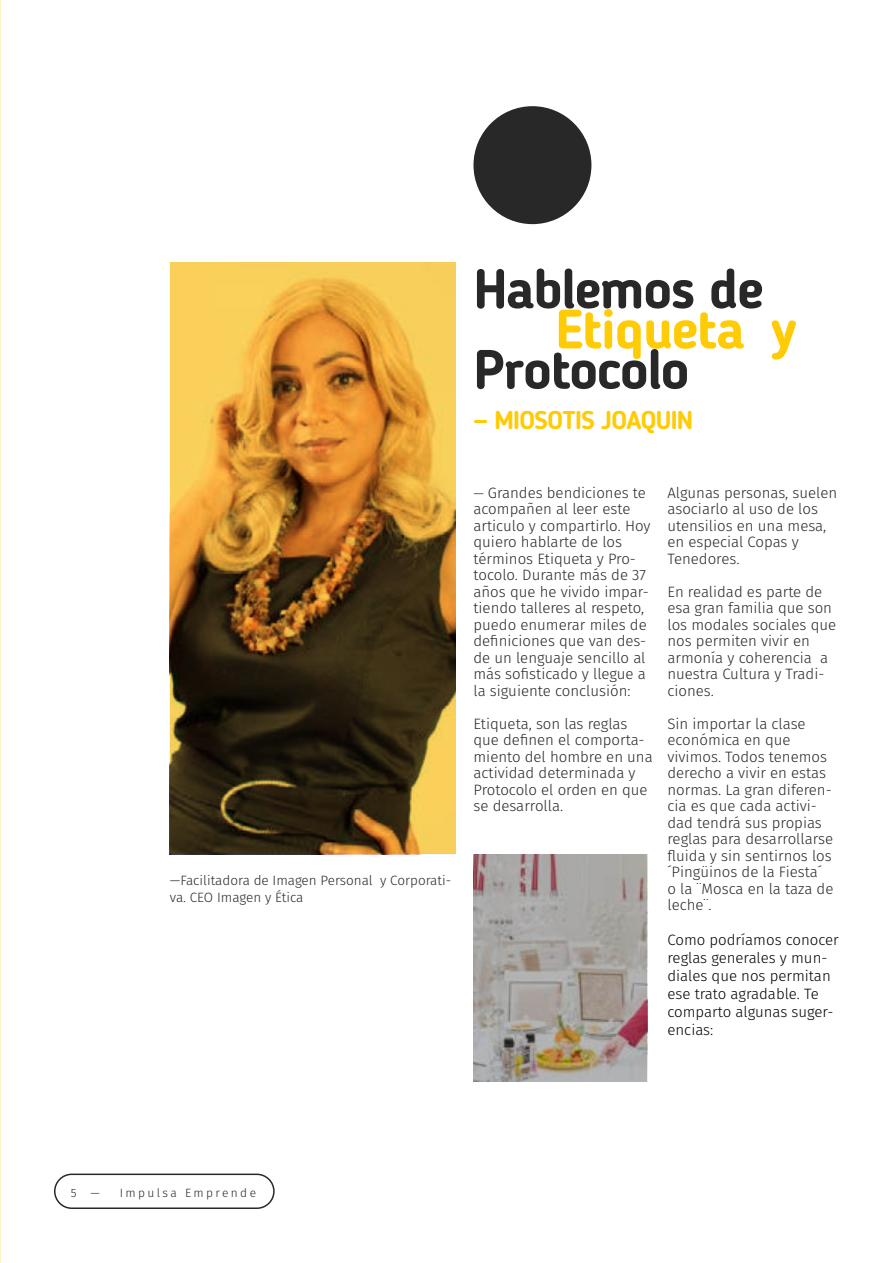
<style>
.page{position:relative;width:893px;height:1263px;background:#fff}
.page>*{position:absolute;margin:0;border:0;box-sizing:border-box;transform-origin:0 0}
.t1{font:700 54.9px "Blogger Sans";letter-spacing:-.025em;color:#292829}
.t2{font:700 54.9px "Blogger Sans";letter-spacing:-.025em;color:#ffcb05}
.t3{font:700 25.65px "Blogger Sans";letter-spacing:-.025em;color:#ffcb05}
.t4{font:300 15px/16.5px "Fira Sans";color:#292829}
.t5{font:300 15px/18px "Fira Sans";color:#000}
.t6{font:300 13.5px/16.2px "Fira Sans";color:#292829}
.t7{font:300 12px "Fira Sans";letter-spacing:.2em;color:#292829}
.s1{font-size:13.5px}
</style>
<div class="page">
<div style="left:473px;top:106px;width:118px;height:118px;background:#292829;border-radius:50%"></div>
<img style="left:170px;top:262px;width:285px;height:592px">
<img style="left:473px;top:854px;width:174px;height:228px">
<div style="left:54px;top:1173px;width:221px;height:36px;border:2px solid #292829;border-radius:17px"></div>
<p class="t6" style="left:170px;top:872px;width:283px">—Facilitadora de Imagen Personal y Corporati&shy;va. CEO Imagen y Ética</p>
<h1 class="t1" style="left:473px;top:256px;width:292px">Hablemos de</h1>
<h1 class="t2" style="left:555px;top:296px;width:243px">Etiqueta y</h1>
<h1 class="t1" style="left:473px;top:336px;width:217px">Protocolo</h1>
<h2 class="t3" style="left:473px;top:404px;width:221px">— MIOSOTIS JOAQUIN</h2>
<p class="t4" style="left:473px;top:484px;width:179px"><span class="s1">—</span> Grandes bendiciones te acompañen al leer este articulo y compartirlo. Hoy quiero hablarte de los términos Etiqueta y Pro&shy;tocolo. Durante más de 37 años que he vivido impar&shy;tiendo talleres al respeto, puedo enumerar miles de definiciones que van des&shy;de un lenguaje sencillo al más sofisticado y llegue a la siguiente conclusión:</p>
<p class="t4" style="left:473px;top:715px;width:181px">Etiqueta, son las reglas que definen el comporta&shy;miento del hombre en una actividad determinada y<br>Protocolo el orden en que se desarrolla.</p>
<p class="t4" style="left:667px;top:484px;width:171px">Algunas personas, suelen asociarlo al uso de los utensilios en una mesa, en especial Copas y<br>Tenedores.</p>
<p class="t4" style="left:667px;top:583px;width:170px">En realidad es parte de esa gran familia que son los modales sociales que nos permiten vivir en armonía y coherencia a nuestra Cultura y Tradi&shy;ciones.</p>
<p class="t4" style="left:667px;top:715px;width:167px">Sin importar la clase económica en que vivimos. Todos tenemos derecho a vivir en estas normas. La gran diferen&shy;cia es que cada activi&shy;dad tendrá sus propias reglas para desarrollarse fluida y sin sentirnos los ´Pingüinos de la Fiesta´ o la ¨Mosca en la taza de leche¨.</p>
<p class="t5" style="left:667px;top:930px;width:173px">Como podríamos conocer reglas generales y mun&shy;diales que nos permitan ese trato agradable. Te comparto algunas suger&shy;encias:</p>
<p class="t7" style="left:71px;top:1184px;width:31px">5 —</p>
<p class="t7" style="left:120px;top:1184px;width:138px">Impulsa Emprende</p>
</div>
